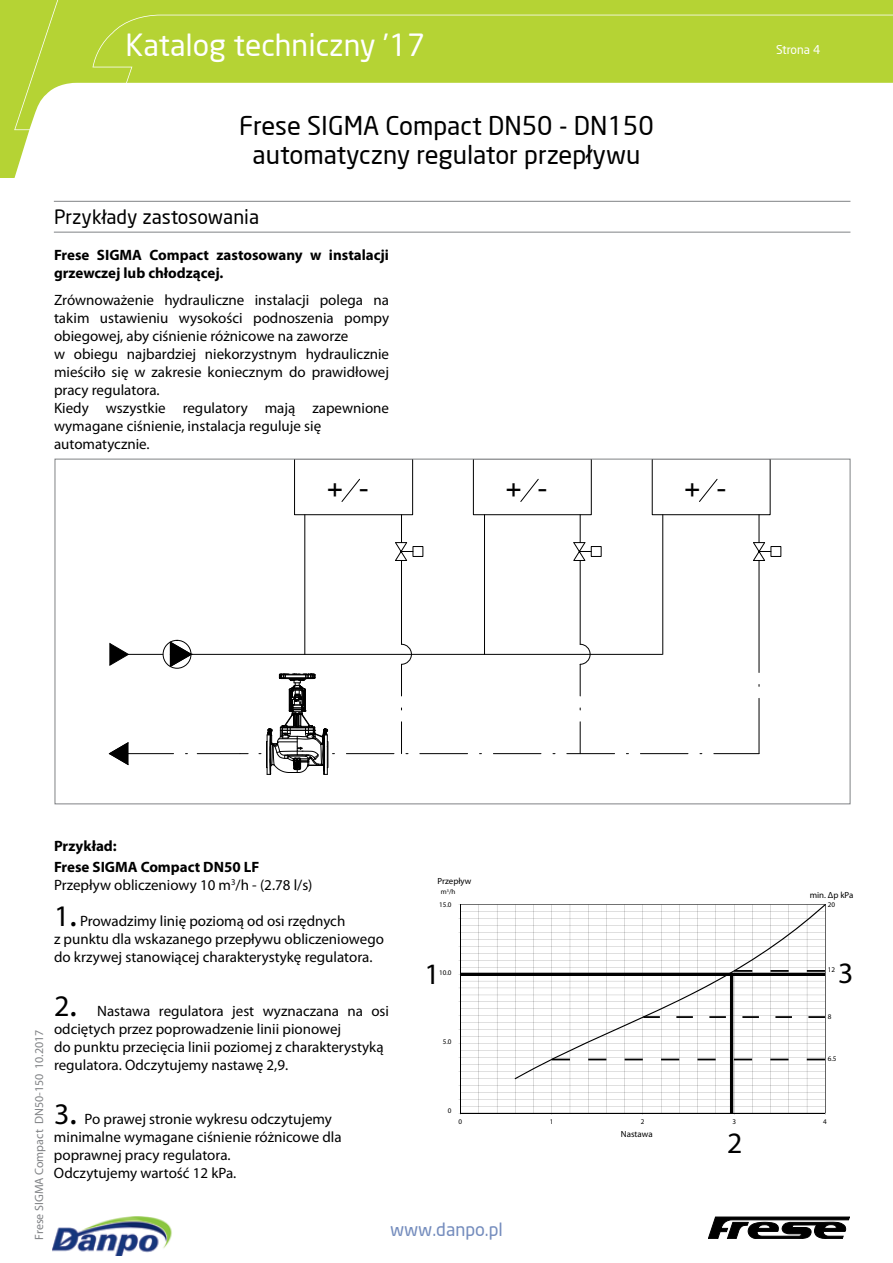
<style>
.page{position:relative;width:893px;height:1263px;background:#fff}
.page>*{position:absolute;margin:0;border:0;box-sizing:border-box;transform-origin:0 0}
.t1{font:30px "Neo Sans";color:#fff}
.t2{font:30px "Myriad Pro";color:#000}
.t3{font:29.7px "Myriad Pro";color:#000}
.t4{font:27.9px "Arial";color:#000}
.t5{font:25.5px/28.5px "Neo Sans";color:#000;text-align:center}
.t6{font:19.5px "Neo Sans";color:#000}
.t7{font:18px "Neo Sans";color:#748cbd}
.t8{font:15px/18px "Myriad Pro";color:#000}
.t9{font:700 15px/18px "Myriad Pro";color:#000}
.t10{font:12px "Myriad Pro";color:#808285}
.t11{font:12px "Neo Sans";color:#fff}
.t12{font:8.85px "Myriad Pro";color:#000}
.t13{font:7.2px "Myriad Pro";color:#000}
.s1{font-size:36px}
</style>
<div class="page">
<svg style="left:0;top:0;width:30px;height:177px;background:#bdd84b"></svg>
<svg style="left:14px;top:0;width:879px;height:130px;fill:#b5d334"></svg>
<svg style="left:708px;top:1217px;width:142px;height:22px"></svg>
<img style="left:52px;top:1217px;width:120px;height:38px">
<hr style="left:54px;top:232px;width:796px;height:1px;background:#808285">
<hr style="left:54px;top:201px;width:796px;height:1px;background:#808285">
<hr style="left:128px;top:654px;width:35px;height:1px;background:#000">
<hr style="left:191px;top:654px;width:471px;height:1px;background:#000">
<hr style="left:714px;top:753px;width:45px;height:1px;background:#000">
<hr style="left:640px;top:753px;width:48px;height:1px;background:#000">
<hr style="left:567px;top:753px;width:48px;height:1px;background:#000">
<hr style="left:493px;top:753px;width:48px;height:1px;background:#000">
<hr style="left:420px;top:753px;width:48px;height:1px;background:#000">
<hr style="left:346px;top:753px;width:48px;height:1px;background:#000">
<hr style="left:128px;top:753px;width:46px;height:1px;background:#000">
<hr style="left:304px;top:515px;width:1px;height:139px;background:#000">
<div style="left:294px;top:459px;width:119px;height:56px;border:1px solid #000"></div>
<svg style="left:341px;top:478px;width:19px;height:24px"></svg>
<div style="left:473px;top:459px;width:119px;height:56px;border:1px solid #000"></div>
<svg style="left:520px;top:478px;width:19px;height:24px"></svg>
<div style="left:652px;top:459px;width:118px;height:56px;border:1px solid #000"></div>
<svg style="left:699px;top:478px;width:19px;height:24px"></svg>
<hr style="left:580px;top:664px;width:1px;height:32px;background:#000">
<hr style="left:580px;top:722px;width:1px;height:32px;background:#000">
<svg style="left:579px;top:643px;width:12px;height:22px"></svg>
<hr style="left:401px;top:664px;width:1px;height:32px;background:#000">
<hr style="left:401px;top:722px;width:1px;height:32px;background:#000">
<svg style="left:401px;top:643px;width:11px;height:22px"></svg>
<hr style="left:401px;top:560px;width:1px;height:84px;background:#000">
<hr style="left:580px;top:560px;width:1px;height:84px;background:#000">
<hr style="left:759px;top:560px;width:1px;height:112px;background:#000">
<hr style="left:759px;top:698px;width:1px;height:56px;background:#000">
<svg style="left:108px;top:742px;width:21px;height:24px"></svg>
<svg style="left:109px;top:642px;width:20px;height:24px"></svg>
<hr style="left:197px;top:753px;width:43px;height:1px;background:#000">
<svg style="left:259px;top:673px;width:75px;height:102px"></svg>
<hr style="left:662px;top:515px;width:1px;height:139px;background:#000">
<hr style="left:484px;top:515px;width:1px;height:139px;background:#000">
<div style="left:163px;top:640px;width:28px;height:29px;border:1px solid #000;border-radius:50%"></div>
<svg style="left:169px;top:641px;width:25px;height:26px"></svg>
<svg style="left:394px;top:515px;width:19px;height:46px"></svg>
<div style="left:413px;top:546px;width:10px;height:11px;border:1px solid #000"></div>
<svg style="left:572px;top:515px;width:19px;height:46px"></svg>
<div style="left:591px;top:546px;width:10px;height:11px;border:1px solid #000"></div>
<svg style="left:752px;top:515px;width:19px;height:46px"></svg>
<div style="left:771px;top:546px;width:10px;height:11px;border:1px solid #000"></div>
<svg style="left:461px;top:904px;width:365px;height:209px"></svg>
<hr style="left:460px;top:904px;width:1px;height:209px;background:#000">
<hr style="left:461px;top:1113px;width:364px;height:1px;background:#000">
<svg style="left:515px;top:904px;width:311px;height:175px"></svg>
<svg style="left:734px;top:970px;width:91px;height:2px"></svg>
<svg style="left:643px;top:1016px;width:182px;height:2px"></svg>
<svg style="left:552px;top:1058px;width:273px;height:2px"></svg>
<h1 class="t1" style="left:125px;top:26px;width:301px">Katalog techniczny ’17</h1>
<h3 class="t5" style="left:239px;top:111px;width:416px">Frese SIGMA Compact DN50 - DN150 automatyczny regulator przepływu</h3>
<h3 class="t6" style="left:54px;top:204px;width:207px">Przykłady zastosowania</h3>
<p class="t9" style="left:54px;top:245px;width:337px">Frese SIGMA Compact zastosowany w instalacji grzewczej lub chłodzącej.</p>
<p class="t8" style="left:54px;top:290px;width:337px">Zrównoważenie hydrauliczne instalacji polega na takim ustawieniu wysokości podnoszenia pompy obiegowej, aby ciśnienie różnicowe na zaworze<br>w obiegu najbardziej niekorzystnym hydraulicznie mieściło się w zakresie koniecznym do prawidłowej pracy regulatora.<br>Kiedy wszystkie regulatory mają zapewnione wymagane ciśnienie, instalacja reguluje się automatycznie.</p>
<h3 class="t4" style="left:317px;top:498px;width:18px;rotate:-90deg">+</h3>
<h3 class="t4" style="left:547px;top:511px;width:11px;rotate:-180deg">-</h3>
<h3 class="t4" style="left:495px;top:498px;width:18px;rotate:-90deg">+</h3>
<h3 class="t4" style="left:726px;top:511px;width:11px;rotate:-180deg">-</h3>
<h3 class="t4" style="left:674px;top:498px;width:18px;rotate:-90deg">+</h3>
<h3 class="t4" style="left:368px;top:511px;width:11px;rotate:-180deg">-</h3>
<p class="t11" style="left:776px;top:42px;width:46px">Strona 4</p>
<p class="t10" style="left:32px;top:1239px;width:212px;rotate:-90deg">Frese SIGMA Compact DN50-150 10.2017</p>
<p class="t9" style="left:54px;top:835px;width:207px;line-height:21px">Przykład:<br>Frese SIGMA Compact DN50 LF</p>
<p class="t8" style="left:54px;top:875px;width:260px">Przepływ obliczeniowy 10 m<sup>3</sup>/h - (2.78 l/s)</p>
<h1 class="t2" style="left:54px;top:897px;width:24px">1<span class="s1">.</span></h1>
<p class="t8" style="left:54px;top:911px;width:331px;text-indent:26px">Prowadzimy linię poziomą od osi rzędnych<br>z punktu dla wskazanego przepływu obliczeniowego do krzywej stanowiącej charakterystykę regulatora.</p>
<h1 class="t2" style="left:54px;top:987px;width:24px">2<span class="s1">.</span></h1>
<p class="t8" style="left:54px;top:1001px;width:337px;text-indent:43px">Nastawa regulatora jest wyznaczana na osi odciętych przez poprowadzenie linii pionowej<br>do punktu przecięcia linii poziomej z charakterystyką regulatora. Odczytujemy nastawę 2,9.</p>
<h1 class="t2" style="left:54px;top:1095px;width:24px">3<span class="s1">.</span></h1>
<p class="t8" style="left:54px;top:1109px;width:289px;text-indent:30px">Po prawej stronie wykresu odczytujemy minimalne wymagane ciśnienie różnicowe dla poprawnej pracy regulatora.<br>Odczytujemy wartość 12 kPa.</p>
<p class="t12" style="left:438px;top:875px;width:35px">Przepływ</p>
<p class="t13" style="left:441px;top:887px;width:16px">m<sup>3</sup>/h</p>
<p class="t13" style="left:439px;top:900px;width:14px">15.0</p>
<p class="t12" style="left:810px;top:889px;width:45px">min. Δp kPa</p>
<p class="t13" style="left:828px;top:900px;width:9px">20</p>
<h2 class="t3" style="left:425px;top:955px;width:17px">1</h2>
<h2 class="t3" style="left:838px;top:955px;width:17px">3</h2>
<p class="t13" style="left:828px;top:965px;width:9px">12</p>
<p class="t13" style="left:439px;top:968px;width:14px">10.0</p>
<p class="t13" style="left:443px;top:1037px;width:10px">5.0</p>
<p class="t13" style="left:448px;top:1106px;width:5px">0</p>
<p class="t13" style="left:828px;top:1012px;width:5px">8</p>
<p class="t13" style="left:828px;top:1054px;width:10px">6.5</p>
<p class="t13" style="left:458px;top:1117px;width:5px">0</p>
<p class="t13" style="left:550px;top:1117px;width:5px">1</p>
<p class="t13" style="left:641px;top:1117px;width:5px">2</p>
<p class="t13" style="left:732px;top:1117px;width:5px">3</p>
<p class="t13" style="left:823px;top:1117px;width:5px">4</p>
<p class="t12" style="left:621px;top:1129px;width:33px">Nastawa</p>
<h2 class="t3" style="left:727px;top:1125px;width:17px">2</h2>
<p class="t7" style="left:390px;top:1219px;width:114px">www.danpo.pl</p>
</div>
